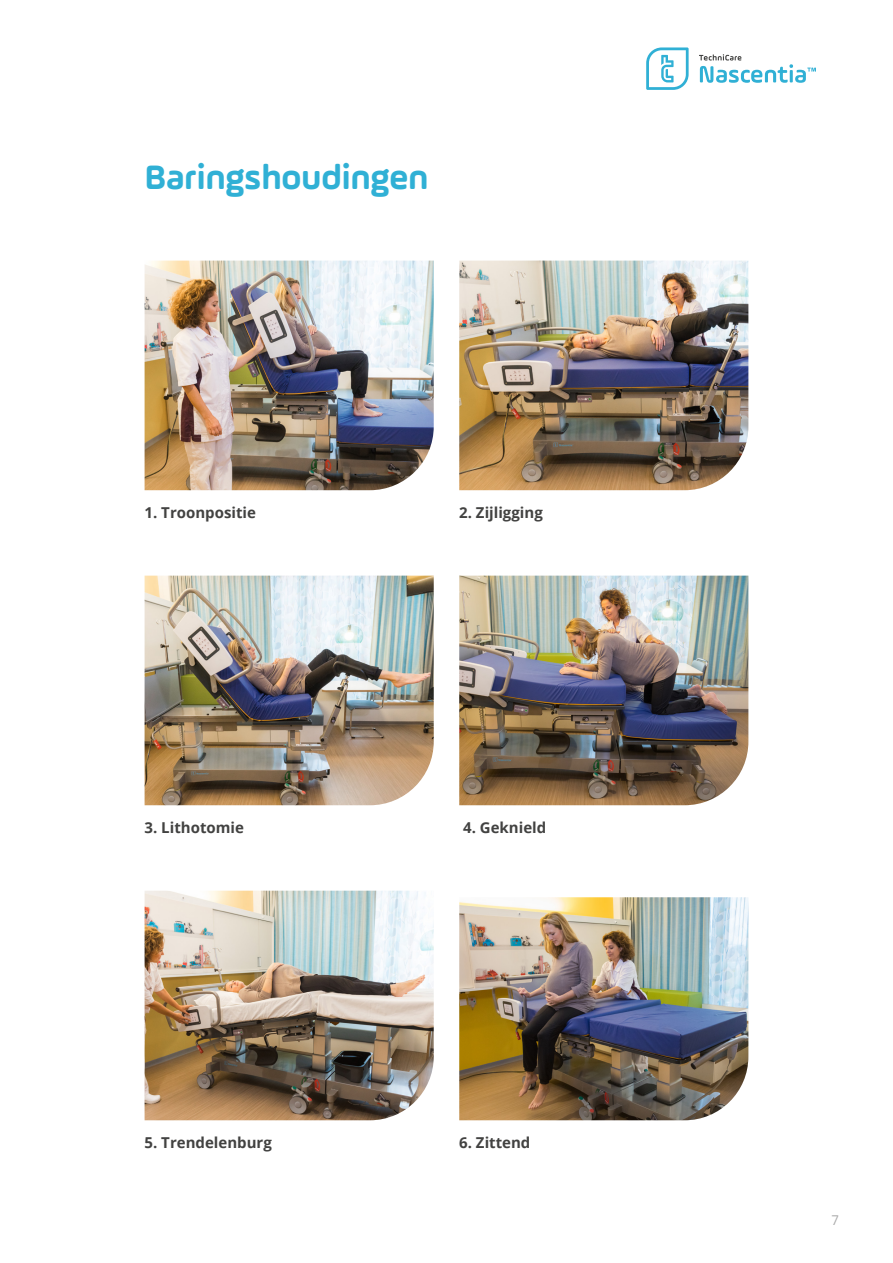
<style>
.page{position:relative;width:893px;height:1263px;background:#fff}
.page>*{position:absolute;margin:0;border:0;box-sizing:border-box;transform-origin:0 0}
.t1{font:700 36px "Ample Soft";color:#30b0d5}
.t2{font:700 15px "Open Sans";color:#424241}
.t3{font:13.5px "Open Sans";color:#aaa}
</style>
<div class="page">
<img style="left:145px;top:261px;width:289px;height:229px">
<img style="left:459px;top:261px;width:289px;height:229px">
<img style="left:145px;top:576px;width:289px;height:229px">
<img style="left:459px;top:576px;width:289px;height:229px">
<img style="left:145px;top:891px;width:289px;height:229px">
<img style="left:459px;top:897px;width:289px;height:223px">
<svg style="left:699px;top:54px;width:117px;height:29px"></svg>
<svg style="left:646px;top:47px;width:43px;height:43px"></svg>
<h1 class="t1" style="left:145px;top:155px;width:285px">Baringshoudingen</h1>
<p class="t2" style="left:145px;top:501px;width:113px">1. Troonpositie</p>
<p class="t2" style="left:145px;top:816px;width:101px">3. Lithotomie</p>
<p class="t2" style="left:459px;top:501px;width:85px">2. Zijligging</p>
<p class="t2" style="left:463px;top:816px;width:85px">4. Geknield</p>
<p class="t2" style="left:145px;top:1131px;width:129px">5. Trendelenburg</p>
<p class="t2" style="left:459px;top:1131px;width:73px">6. Zittend</p>
<p class="t3" style="left:831px;top:1210px;width:9px">7</p>
</div>
